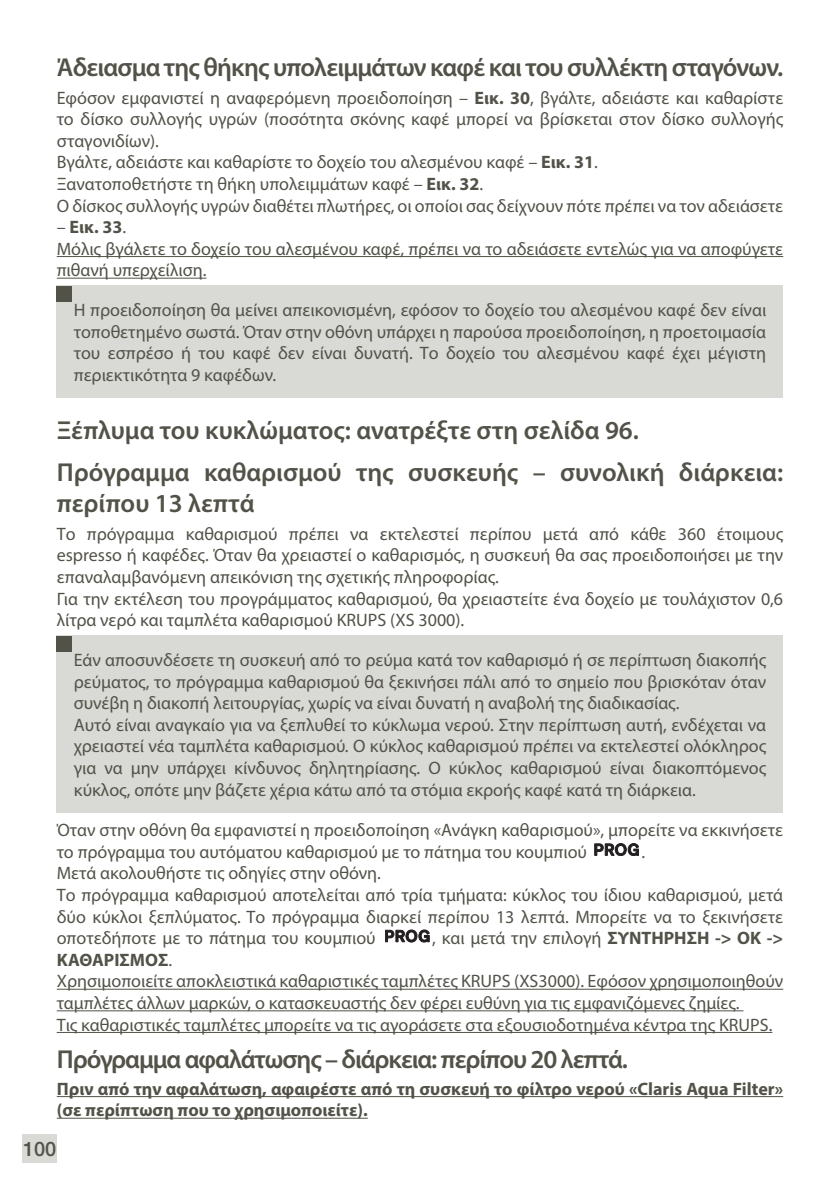
<style>
.page{position:relative;width:840px;height:1191px;background:#fff}
.page>*{position:absolute;margin:0;border:0;box-sizing:border-box;transform-origin:0 0}
.t1{font:600 26px/42.6px "Myriad Pro";letter-spacing:-.015em;color:#535249}
.t2{font:600 26px "Myriad Pro";letter-spacing:-.04em;color:#535249}
.t3{font:500 20px "Helvetica Neue LT Std";color:#535249}
.t4{font:18px/21.6px "Myriad Pro";color:#535249}
.t5{font:700 18px/21.6px "Myriad Pro";color:#535249}
.s1{font-weight:700}
</style>
<div class="page">
<div style="left:23px;top:1134px;width:34px;height:28px;background:#d9d9d5"></div>
<hr style="left:57px;top:256px;width:725px;height:1px;background:#535249">
<hr style="left:57px;top:278px;width:149px;height:1px;background:#535249">
<hr style="left:57px;top:988px;width:725px;height:1px;background:#535249">
<hr style="left:57px;top:1010px;width:686px;height:1px;background:#535249">
<hr style="left:57px;top:1032px;width:715px;height:1px;background:#535249">
<hr style="left:57px;top:1096px;width:725px;height:1px;background:#535249">
<hr style="left:57px;top:1117px;width:310px;height:1px;background:#535249">
<div style="left:57px;top:286px;width:725px;height:112px;background:#d9d9d5"></div>
<div style="left:57px;top:286px;width:15px;height:16px;background:#535249"></div>
<div style="left:57px;top:635px;width:725px;height:177px;background:#d9d9d5"></div>
<div style="left:57px;top:636px;width:15px;height:15px;background:#535249"></div>
<svg style="left:594px;top:843px;width:44px;height:12px"></svg>
<svg style="left:385px;top:929px;width:44px;height:13px"></svg>
<h1 class="t1" style="left:57px;top:46px;width:727px">Άδειασμα της θήκης υπολειμμάτων καφέ και του συλλέκτη σταγόνων.</h1>
<p class="t4" style="left:57px;top:86px;width:727px">Εφόσον εμφανιστεί η αναφερόμενη προειδοποίηση – <span class="s1">Εικ. 30</span>, βγάλτε, αδειάστε και καθαρίστε το δίσκο συλλογής υγρών (ποσότητα σκόνης καφέ μπορεί να βρίσκεται στον δίσκο συλλογής σταγονιδίων).<br>Βγάλτε, αδειάστε και καθαρίστε το δοχείο του αλεσμένου καφέ – <span class="s1">Εικ. 31</span>.<br>Ξανατοποθετήστε τη θήκη υπολειμμάτων καφέ – <span class="s1">Εικ. 32</span>.<br>Ο δίσκος συλλογής υγρών διαθέτει πλωτήρες, οι οποίοι σας δείχνουν πότε πρέπει να τον αδειάσετε</p>
<p class="t4" style="left:57px;top:216px;width:727px">– <span class="s1">Εικ. 33</span>.<br>Μόλις βγάλετε το δοχείο του αλεσμένου καφέ, πρέπει να το αδειάσετε εντελώς για να αποφύγετε πιθανή υπερχείλιση.</p>
<p class="t4" style="left:74px;top:299px;width:693px;text-align:justify">Η προειδοποίηση θα μείνει απεικονισμένη, εφόσον το δοχείο του αλεσμένου καφέ δεν είναι τοποθετημένο σωστά. Όταν στην οθόνη υπάρχει η παρούσα προειδοποίηση, η προετοιμασία του εσπρέσο ή του καφέ δεν είναι δυνατή. Το δοχείο του αλεσμένου καφέ έχει μέγιστη περιεκτικότητα 9 καφέδων.</p>
<h1 class="t1" style="left:57px;top:408px;width:727px">Ξέπλυμα του κυκλώματος: ανατρέξτε στη σελίδα 96.<br>Πρόγραμμα καθαρισμού της συσκευής – συνολική διάρκεια:</h1>
<h1 class="t1" style="left:57px;top:482px;width:199px">περίπου 13 λεπτά</h1>
<p class="t4" style="left:57px;top:522px;width:727px">Το πρόγραμμα καθαρισμού πρέπει να εκτελεστεί περίπου μετά από κάθε 360 έτοιμους espresso ή καφέδες. Όταν θα χρειαστεί ο καθαρισμός, η συσκευή θα σας προειδοποιήσει με την επαναλαμβανόμενη απεικόνιση της σχετικής πληροφορίας.<br>Για την εκτέλεση του προγράμματος καθαρισμού, θα χρειαστείτε ένα δοχείο με τουλάχιστον 0,6 λίτρα νερό και ταμπλέτα καθαρισμού KRUPS (XS 3000).</p>
<p class="t4" style="left:74px;top:649px;width:693px">Εάν αποσυνδέσετε τη συσκευή από το ρεύμα κατά τον καθαρισμό ή σε περίπτωση διακοπής ρεύματος, το πρόγραμμα καθαρισμού θα ξεκινήσει πάλι από το σημείο που βρισκόταν όταν συνέβη η διακοπή λειτουργίας, χωρίς να είναι δυνατή η αναβολή της διαδικασίας.<br>Αυτό είναι αναγκαίο για να ξεπλυθεί το κύκλωμα νερού. Στην περίπτωση αυτή, ενδέχεται να χρειαστεί νέα ταμπλέτα καθαρισμού. Ο κύκλος καθαρισμού πρέπει να εκτελεστεί ολόκληρος για να μην υπάρχει κίνδυνος δηλητηρίασης. Ο κύκλος καθαρισμού είναι διακοπτόμενος κύκλος, οπότε μην βάζετε χέρια κάτω από τα στόμια εκροής καφέ κατά τη διάρκεια.</p>
<p class="t4" style="left:57px;top:819px;width:727px">Όταν στην οθόνη θα εμφανιστεί η προειδοποίηση «Ανάγκη καθαρισμού», μπορείτε να εκκινήσετε το πρόγραμμα του αυτόματου καθαρισμού με το πάτημα του κουμπιού</p>
<p class="t4" style="left:641px;top:840px;width:5px">.</p>
<p class="t4" style="left:57px;top:862px;width:727px">Μετά ακολουθήστε τις οδηγίες στην οθόνη.<br>Το πρόγραμμα καθαρισμού αποτελείται από τρία τμήματα: κύκλος του ίδιου καθαρισμού, μετά δύο κύκλοι ξεπλύματος. Το πρόγραμμα διαρκεί περίπου 13 λεπτά. Μπορείτε να το ξεκινήσετε οποτεδήποτε με το πάτημα του κουμπιού</p>
<p class="t4" style="left:432px;top:927px;width:352px">, και μετά την επιλογή <span class="s1">ΣΥΝΤΗΡΗΣΗ -&gt; ΟΚ -&gt;</span></p>
<p class="t4" style="left:57px;top:948px;width:727px"><span class="s1">ΚΑΘΑΡΙΣΜΟΣ</span>.<br>Χρησιμοποιείτε αποκλειστικά καθαριστικές ταμπλέτες KRUPS (XS3000). Εφόσον χρησιμοποιηθούν ταμπλέτες άλλων μαρκών, ο κατασκευαστής δεν φέρει ευθύνη για τις εμφανιζόμενες ζημίες.<br>Τις καθαριστικές ταμπλέτες μπορείτε να τις αγοράσετε στα εξουσιοδοτημένα κέντρα της KRUPS.</p>
<h1 class="t2" style="left:57px;top:1042px;width:572px">Πρόγραμμα αφαλάτωσης – διάρκεια: περίπου 20 λεπτά.</h1>
<p class="t5" style="left:57px;top:1077px;width:727px">Πριν από την αφαλάτωση, αφαιρέστε από τη συσκευή το φίλτρο νερού «Claris Aqua Filter» (σε περίπτωση που το χρησιμοποιείτε).</p>
<p class="t3" style="left:23px;top:1136px;width:35px">100</p>
</div>
